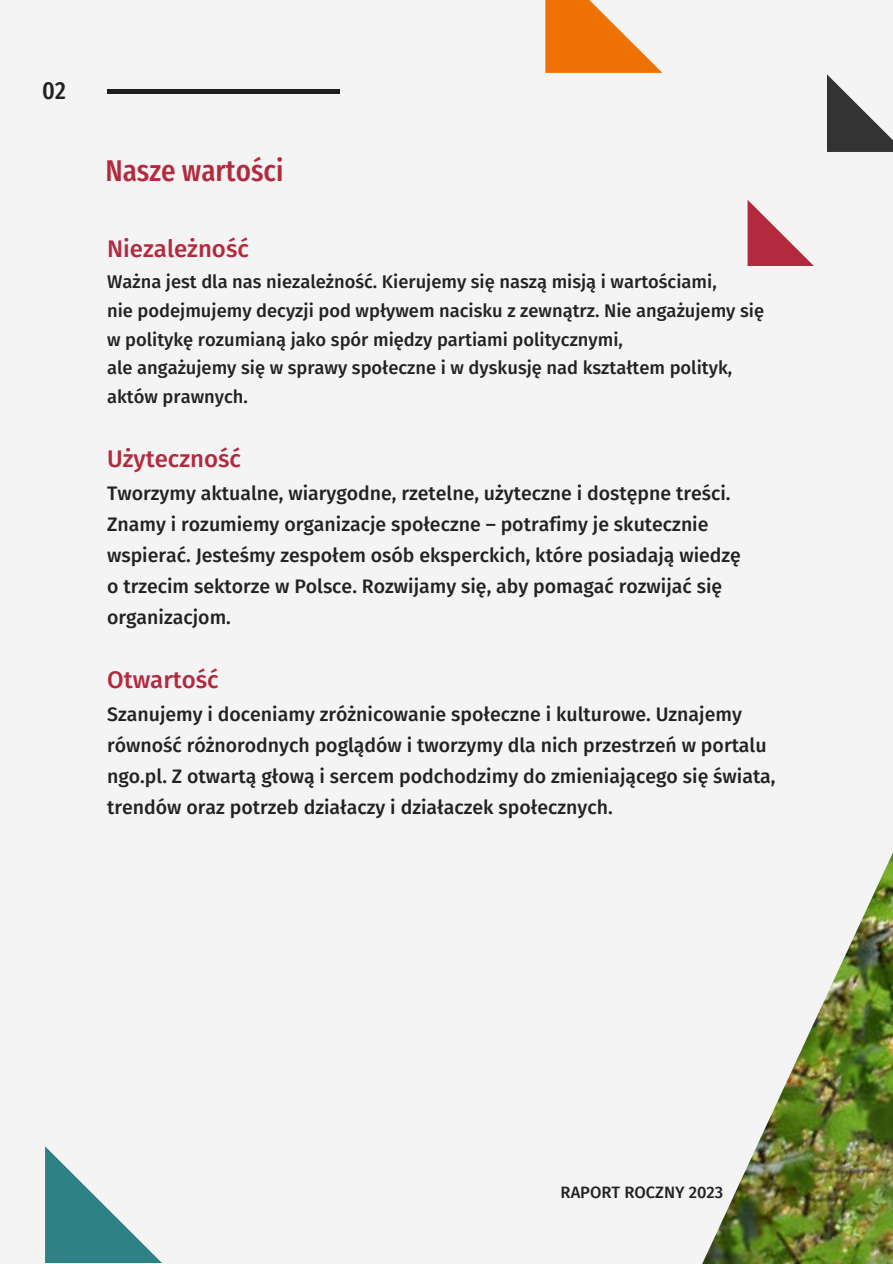
<style>
.page{position:relative;width:893px;height:1264px;background:#fff}
.page>*{position:absolute;margin:0;border:0;box-sizing:border-box;transform-origin:0 0}
.t1{font:500 30px "Fira Sans Condensed";color:#b32a3e}
.t2{font:500 24.75px "Fira Sans Condensed";color:#222}
.t3{font:500 24px "Fira Sans";color:#b32a3e}
.t4{font:500 19.5px/30.9px "Fira Sans";color:#222}
.t5{font:500 18.3px/28.7px "Fira Sans";color:#222}
.t6{font:500 16.5px "Fira Sans";color:#222}
</style>
<div class="page">
<div style="left:0;top:0;width:892px;height:1263px;background:#f4f4f4"></div>
<svg style="left:45px;top:1146px;width:116px;height:116px"></svg>
<svg style="left:747px;top:200px;width:67px;height:66px"></svg>
<svg style="left:545px;top:0;width:117px;height:73px;fill:#ee7203"></svg>
<div style="left:107px;top:89px;width:232px;height:5px;background:#1e1e1e"></div>
<svg style="left:827px;top:74px;width:65px;height:78px"></svg>
<img style="left:702px;top:855px;width:190px;height:408px">
<p class="t2" style="left:42px;top:68px;width:25px">02</p>
<h1 class="t1" style="left:105px;top:143px;width:180px">Nasze wartości</h1>
<p class="t3" style="left:107px;top:230px;width:143px">Niezależność</p>
<p class="t5" style="left:107px;top:267px;width:658px">Ważna jest dla nas niezależność. Kierujemy się naszą misją i wartościami,<br>nie podejmujemy decyzji pod wpływem nacisku z zewnątrz. Nie angażujemy się w politykę rozumianą jako spór między partiami politycznymi,<br>ale angażujemy się w sprawy społeczne i w dyskusję nad kształtem polityk, aktów prawnych.</p>
<p class="t3" style="left:107px;top:439px;width:135px">Użyteczność</p>
<p class="t4" style="left:107px;top:477px;width:635px">Tworzymy aktualne, wiarygodne, rzetelne, użyteczne i dostępne treści.<br>Znamy i rozumiemy organizacje społeczne – potrafimy je skutecznie wspierać. Jesteśmy zespołem osób eksperckich, które posiadają wiedzę o trzecim sektorze w Polsce. Rozwijamy się, aby pomagać rozwijać się organizacjom.</p>
<p class="t3" style="left:107px;top:660px;width:113px">Otwartość</p>
<p class="t4" style="left:107px;top:698px;width:670px">Szanujemy i doceniamy zróżnicowanie społeczne i kulturowe. Uznajemy równość różnorodnych poglądów i tworzymy dla nich przestrzeń w portalu ngo.pl. Z otwartą głową i sercem podchodzimy do zmieniającego się świata, trendów oraz potrzeb działaczy i działaczek społecznych.</p>
<p class="t6" style="left:560px;top:1179px;width:164px">RAPORT ROCZNY 2023</p>
</div>
